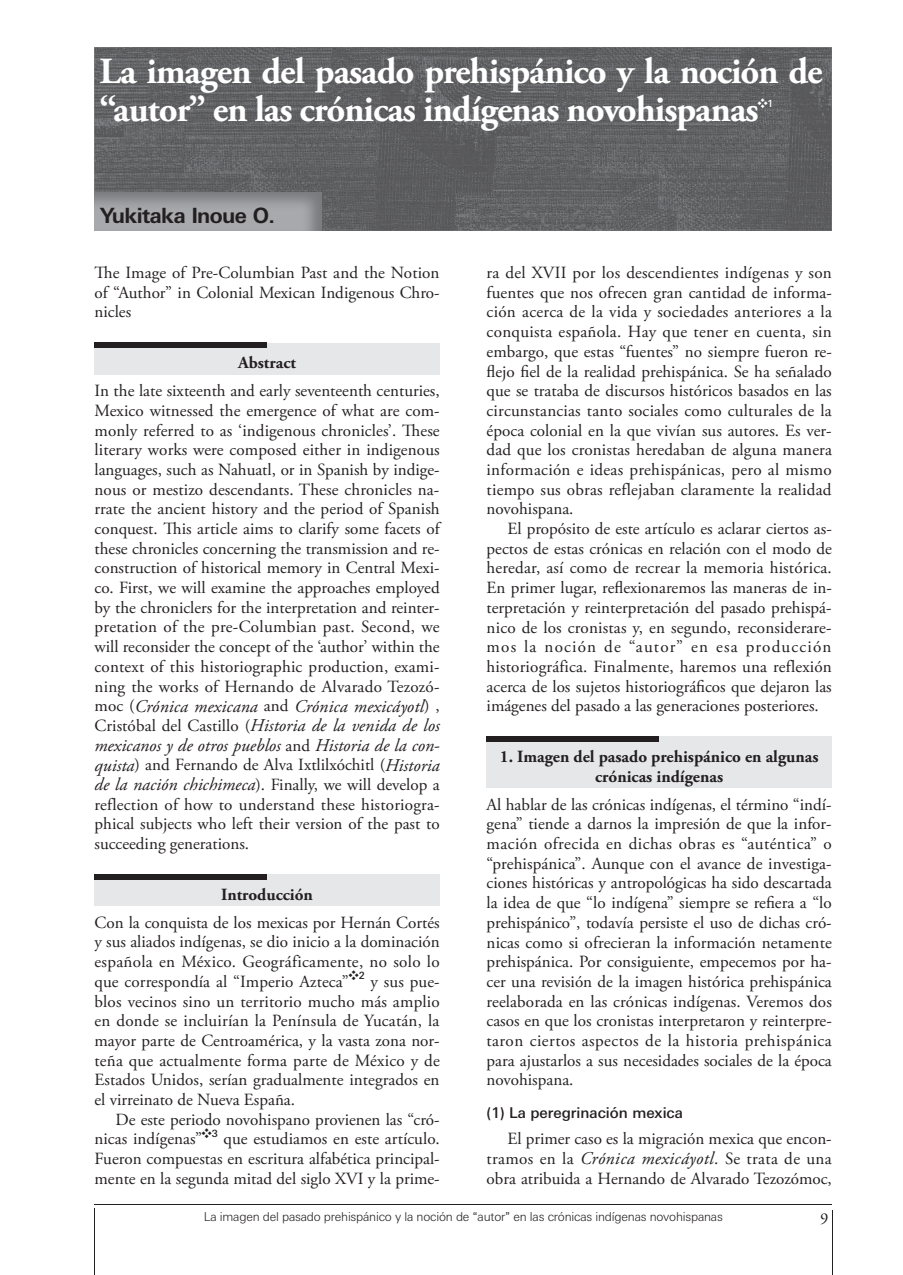
<style>
.page{position:relative;width:903px;height:1275px;background:#fff}
.page>*{position:absolute;margin:0;border:0;box-sizing:border-box;transform-origin:0 0}
.t1{font:700 36.75px/38.5px "Adobe Garamond Pro";letter-spacing:-.025em;color:#fff}
.t2{font:700 21px "Linotype Univers Basic";letter-spacing:-.03em;color:#231f20}
.t3{font:italic 17.85px/19.8px "Adobe Garamond Pro";color:#231f20;text-align:justify}
.t4{font:17.5px "Adobe Garamond Pro";color:#231f20}
.t5{font:17.15px/19.8px "Adobe Garamond Pro";color:#231f20;text-align:justify}
.t6{font:700 17.15px/19.8px "Adobe Garamond Pro";color:#231f20;text-align:center}
.t7{font:500 14.88px "Linotype Univers Basic";color:#231f20}
.t8{font:300 12.25px "Linotype Univers Basic";letter-spacing:-.02em;color:#231f20}
.t9{font:9.97px "Tsuku Go Pro B";color:#fff}
.s1{font-family:"Linotype Univers Basic";font-weight:500}
.s2{font-style:normal;font-size:17.15px}
.s3{font-style:italic;font-size:17.85px}
.s4{font-family:"Tsuku Go Pro R";font-weight:400}
</style>
<div class="page">
<hr style="left:95px;top:1204px;width:737px;height:1px;background:#231f20">
<hr style="left:95px;top:1208px;width:1px;height:67px;background:#231f20">
<hr style="left:832px;top:1210px;width:1px;height:65px;background:#231f20">
<div style="left:487px;top:736px;width:345px;height:52px;background:#e6e7e9"></div>
<div style="left:487px;top:736px;width:172px;height:6px;background:#231f20"></div>
<div style="left:95px;top:343px;width:345px;height:32px;background:#e6e7e9"></div>
<div style="left:95px;top:343px;width:172px;height:5px;background:#231f20"></div>
<div style="left:95px;top:874px;width:345px;height:32px;background:#e6e7e9"></div>
<div style="left:95px;top:874px;width:172px;height:5px;background:#231f20"></div>
<img style="left:95px;top:47px;width:736px;height:184px">
<img style="left:95px;top:192px;width:226px;height:39px">
<h1 class="t1" style="left:99px;top:53px;width:725px">La imagen del pasado prehispánico y la noción de “autor” en las crónicas indígenas novohispanas</h1>
<p class="t9" style="left:758px;top:95px;width:17px">❖<span class="s1">1</span></p>
<p class="t2" style="left:100px;top:203px;width:176px">Yukitaka Inoue O.</p>
<p class="t5" style="left:95px;top:263px;width:347px">The Image of Pre-Columbian Past and the Notion of “Author” in Colonial Mexican Indigenous Chro&shy;nicles</p>
<p class="t6" style="left:238px;top:353px;width:59px">Abstract</p>
<p class="t5" style="left:95px;top:381px;width:347px">In the late sixteenth and early seventeenth centuries, Mexico witnessed the emergence of what are com&shy;monly referred to as ‘indigenous chronicles’. These literary works were composed either in indigenous languages, such as Nahuatl, or in Spanish by indige&shy;nous or mestizo descendants. These chronicles na&shy;rrate the ancient history and the period of Spanish conquest. This article aims to clarify some facets of these chronicles concerning the transmission and re&shy;construction of historical memory in Central Mexi&shy;co. First, we will examine the approaches employed by the chroniclers for the interpretation and reinter&shy;pretation of the pre-Columbian past. Second, we will reconsider the concept of the ‘author’ within the context of this historiographic production, exami&shy;ning the works of Hernando de Alvarado Tezozó-</p>
<p class="t3" style="left:95px;top:696px;width:347px"><span class="s2">moc (</span>Crónica mexicana <span class="s2">and</span> Crónica mexicáyotl<span class="s2">) , Cristóbal del Castillo (</span>Historia de la venida de los mexicanos y de otros pueblos <span class="s2">and</span> Historia de la con-</p>
<p class="t5" style="left:95px;top:756px;width:347px"><span class="s3">quista</span>) and Fernando de Alva Ixtlilxóchitl (<span class="s3">Historia de la nación chichimeca</span>). Finally, we will develop a reflection of how to understand these historiogra&shy;phical subjects who left their version of the past to succeeding generations.</p>
<p class="t6" style="left:221px;top:885px;width:93px">Introducción</p>
<p class="t5" style="left:95px;top:913px;width:347px">Con la conquista de los mexicas por Hernán Cortés y sus aliados indígenas, se dio inicio a la dominación española en México. Geográficamente, no solo lo que correspondía al “Imperio Azteca”<sup>❖</sup><sup>2</sup> y sus pue&shy;blos vecinos sino un territorio mucho más amplio en donde se incluirían la Península de Yucatán, la mayor parte de Centroamérica, y la vasta zona nor&shy;teña que actualmente forma parte de México y de Estados Unidos, serían gradualmente integrados en el virreinato de Nueva España.</p>
<p class="t5" style="left:95px;top:1110px;width:347px;text-indent:21px">De este periodo novohispano provienen las “cró&shy;nicas indígenas”<sup>❖</sup><sup>3</sup> que estudiamos en este artículo.<br>Fueron compuestas en escritura alfabética principal&shy;mente en la segunda mitad del siglo XVI y la prime-</p>
<p class="t5" style="left:487px;top:263px;width:347px">ra del XVII por los descendientes indígenas y son fuentes que nos ofrecen gran cantidad de informa&shy;ción acerca de la vida y sociedades anteriores a la conquista española. Hay que tener en cuenta, sin embargo, que estas “fuentes” no siempre fueron re&shy;flejo fiel de la realidad prehispánica. Se ha señalado que se trataba de discursos históricos basados en las circunstancias tanto sociales como culturales de la época colonial en la que vivían sus autores. Es ver&shy;dad que los cronistas heredaban de alguna manera información e ideas prehispánicas, pero al mismo tiempo sus obras reflejaban claramente la realidad novohispana.</p>
<p class="t5" style="left:487px;top:519px;width:347px;text-indent:21px">El propósito de este artículo es aclarar ciertos as&shy;pectos de estas crónicas en relación con el modo de heredar, así como de recrear la memoria histórica.<br>En primer lugar, reflexionaremos las maneras de in&shy;terpretación y reinterpretación del pasado prehispá&shy;nico de los cronistas y, en segundo, reconsiderare&shy;mos la noción de “autor” en esa producción historiográfica. Finalmente, haremos una reflexión acerca de los sujetos historiográficos que dejaron las imágenes del pasado a las generaciones posteriores.</p>
<p class="t6" style="left:500px;top:747px;width:320px">1. Imagen del pasado prehispánico en algunas crónicas indígenas</p>
<p class="t5" style="left:487px;top:795px;width:347px">Al hablar de las crónicas indígenas, el término “indí&shy;gena” tiende a darnos la impresión de que la infor&shy;mación ofrecida en dichas obras es “auténtica” o “prehispánica”. Aunque con el avance de investiga&shy;ciones históricas y antropológicas ha sido descartada la idea de que “lo indígena” siempre se refiera a “lo prehispánico”, todavía persiste el uso de dichas cró&shy;nicas como si ofrecieran la información netamente prehispánica. Por consiguiente, empecemos por ha&shy;cer una revisión de la imagen histórica prehispánica reelaborada en las crónicas indígenas. Veremos dos casos en que los cronistas interpretaron y reinterpre&shy;taron ciertos aspectos de la historia prehispánica para ajustarlos a sus necesidades sociales de la época novohispana.</p>
<p class="t7" style="left:487px;top:1104px;width:198px">(1) La peregrinación mexica</p>
<p class="t5" style="left:487px;top:1130px;width:347px;text-indent:21px">El primer caso es la migración mexica que encon&shy;tramos en la <span class="s3">Crónica mexicáyotl</span>. Se trata de una obra atribuida a Hernando de Alvarado Tezozómoc,</p>
<p class="t8" style="left:204px;top:1209px;width:521px">La imagen del pasado prehispánico y la noción de <span class="s4">“</span>autor<span class="s4">”</span> en las crónicas indígenas novohispanas</p>
<p class="t4" style="left:820px;top:1205px;width:10px">9</p>
</div>
